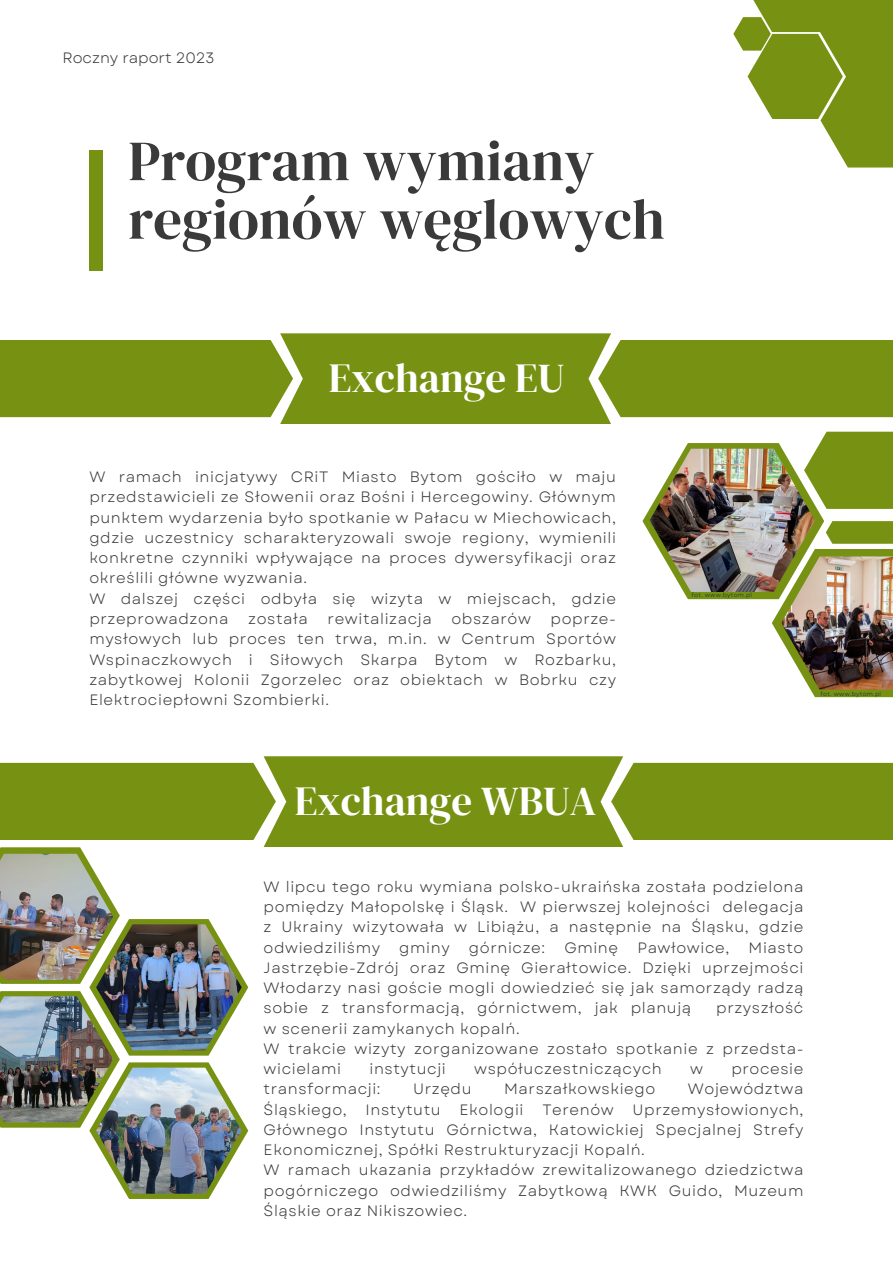
<style>
.page{position:relative;width:893px;height:1264px;background:#fff}
.page>*{position:absolute;margin:0;border:0;box-sizing:border-box;transform-origin:0 0}
.t1{font:56.7px/58.5px "DM Serif Display";color:#3b3a3a}
.t2{font:40.95px "DM Serif Display";color:#fff}
.t3{font:15px/20.2px "Garet";letter-spacing:.04em;color:#3b3a3a}
.t4{font:15px "Garet";color:#3b3a3a}
.t5{font:6px "Garet";letter-spacing:.04em;color:#072a44}
</style>
<div class="page">
<div style="left:280px;top:333px;width:331px;height:91px;background:#779212"></div>
<div style="left:263px;top:756px;width:360px;height:91px;background:#779212"></div>
<div style="left:89px;top:150px;width:14px;height:121px;background:#779212"></div>
<div style="left:801px;top:0;width:91px;height:113px;background:#779212"></div>
<svg style="left:733px;top:17px;width:159px;height:150px"></svg>
<div style="left:744px;top:0;width:114px;height:32px;background:#779212"></div>
<div style="left:598px;top:340px;width:294px;height:77px;background:#779212"></div>
<div style="left:611px;top:762px;width:281px;height:78px;background:#779212"></div>
<div style="left:0;top:340px;width:293px;height:77px;background:#779212"></div>
<div style="left:0;top:762px;width:276px;height:78px;background:#779212"></div>
<img style="left:0;top:847px;width:248px;height:351px">
<img style="left:96px;top:1067px;width:146px;height:126px">
<img style="left:0;top:996px;width:113px;height:126px">
<img style="left:0;top:853px;width:113px;height:126px">
<svg style="left:642px;top:443px;width:250px;height:254px"></svg>
<img style="left:649px;top:448px;width:166px;height:144px">
<img style="left:781px;top:556px;width:111px;height:133px">
<div style="left:804px;top:431px;width:88px;height:78px;background:#779212"></div>
<div style="left:825px;top:521px;width:67px;height:22px;background:#779212"></div>
<p class="t4" style="left:62px;top:47px;width:154px">Roczny raport 2023</p>
<h3 class="t1" style="left:128px;top:131px;width:538px">Program wymiany regionów węglowych</h3>
<h3 class="t2" style="left:329px;top:350px;width:237px">Exchange EU</h3>
<h1 class="t3" style="left:89px;top:467px;width:528px">W ramach inicjatywy CRiT Miasto Bytom gościło w maju przedstawicieli ze Słowenii oraz Bośni i Hercegowiny. Głównym punktem wydarzenia było spotkanie w Pałacu w Miechowicach, gdzie uczestnicy scharakteryzowali swoje regiony, wymienili konkretne czynniki wpływające na proces dywersyfikacji oraz określili główne wyzwania.<br>W dalszej części odbyła się wizyta w miejscach, gdzie przeprowadzona</h1>
<h1 class="t3" style="left:248px;top:608px;width:61px">została</h1>
<h1 class="t3" style="left:327px;top:608px;width:106px">rewitalizacja</h1>
<h1 class="t3" style="left:451px;top:608px;width:81px">obszarów</h1>
<h1 class="t3" style="left:89px;top:608px;width:528px;text-align:justify;text-indent:461px">poprze&shy;mysłowych lub proces ten trwa, m.in. w Centrum Sportów Wspinaczkowych i Siłowych Skarpa Bytom w Rozbarku, zabytkowej Kolonii Zgorzelec oraz obiektach w Bobrku czy Elektrociepłowni Szombierki.</h1>
<h2 class="t5" style="left:691px;top:591px;width:62px">fot. www.bytom.pl</h2>
<h3 class="t5" style="left:820px;top:689px;width:62px">fot. www.bytom.pl</h3>
<p class="t2" style="left:295px;top:772px;width:303px">Exchange WBUA</p>
<h2 class="t3" style="left:263px;top:876px;width:541px;text-align:justify">W lipcu tego roku wymiana polsko-ukraińska została podzielona pomiędzy Małopolskę i Śląsk. W pierwszej kolejności delegacja z Ukrainy wizytowała w Libiążu, a następnie na Śląsku, gdzie odwiedziliśmy</h2>
<h2 class="t3" style="left:399px;top:937px;width:52px">gminy</h2>
<h2 class="t3" style="left:469px;top:937px;width:78px">górnicze:</h2>
<h2 class="t3" style="left:564px;top:937px;width:55px">Gminę</h2>
<h2 class="t3" style="left:637px;top:937px;width:93px">Pawłowice,</h2>
<h2 class="t3" style="left:263px;top:937px;width:541px;text-align:justify;text-indent:485px">Miasto Jastrzębie-Zdrój oraz Gminę Gierałtowice. Dzięki uprzejmości Włodarzy nasi goście mogli dowiedzieć się jak samorządy radzą sobie z transformacją, górnictwem, jak planują</h2>
<h2 class="t3" style="left:716px;top:997px;width:89px">przyszłość</h2>
<h2 class="t3" style="left:263px;top:1018px;width:541px">w scenerii zamykanych kopalń.<br>W trakcie wizyty zorganizowane zostało spotkanie z przedsta&shy;wicielami</h2>
<h2 class="t3" style="left:369px;top:1058px;width:78px">instytucji</h2>
<h2 class="t3" style="left:474px;top:1058px;width:189px">współuczestniczących</h2>
<h2 class="t3" style="left:690px;top:1058px;width:14px">w</h2>
<h2 class="t3" style="left:731px;top:1058px;width:74px">procesie</h2>
<h2 class="t3" style="left:263px;top:1078px;width:118px">transformacji:</h2>
<h2 class="t3" style="left:413px;top:1078px;width:60px">Urzędu</h2>
<h2 class="t3" style="left:504px;top:1078px;width:153px">Marszałkowskiego</h2>
<h2 class="t3" style="left:687px;top:1078px;width:117px">Województwa</h2>
<h2 class="t3" style="left:263px;top:1099px;width:85px">Śląskiego,</h2>
<h2 class="t3" style="left:365px;top:1099px;width:77px">Instytutu</h2>
<h2 class="t3" style="left:459px;top:1099px;width:65px">Ekologii</h2>
<h2 class="t3" style="left:542px;top:1099px;width:73px">Terenów</h2>
<h2 class="t3" style="left:263px;top:1099px;width:541px;text-indent:369px">Uprzemysłowionych, Głównego Instytutu Górnictwa, Katowickiej Specjalnej Strefy Ekonomicznej, Spółki Restrukturyzacji Kopalń.<br>W ramach ukazania przykładów zrewitalizowanego dziedzictwa pogórniczego odwiedziliśmy Zabytkową KWK Guido, Muzeum Śląskie oraz Nikiszowiec.</h2>
</div>
